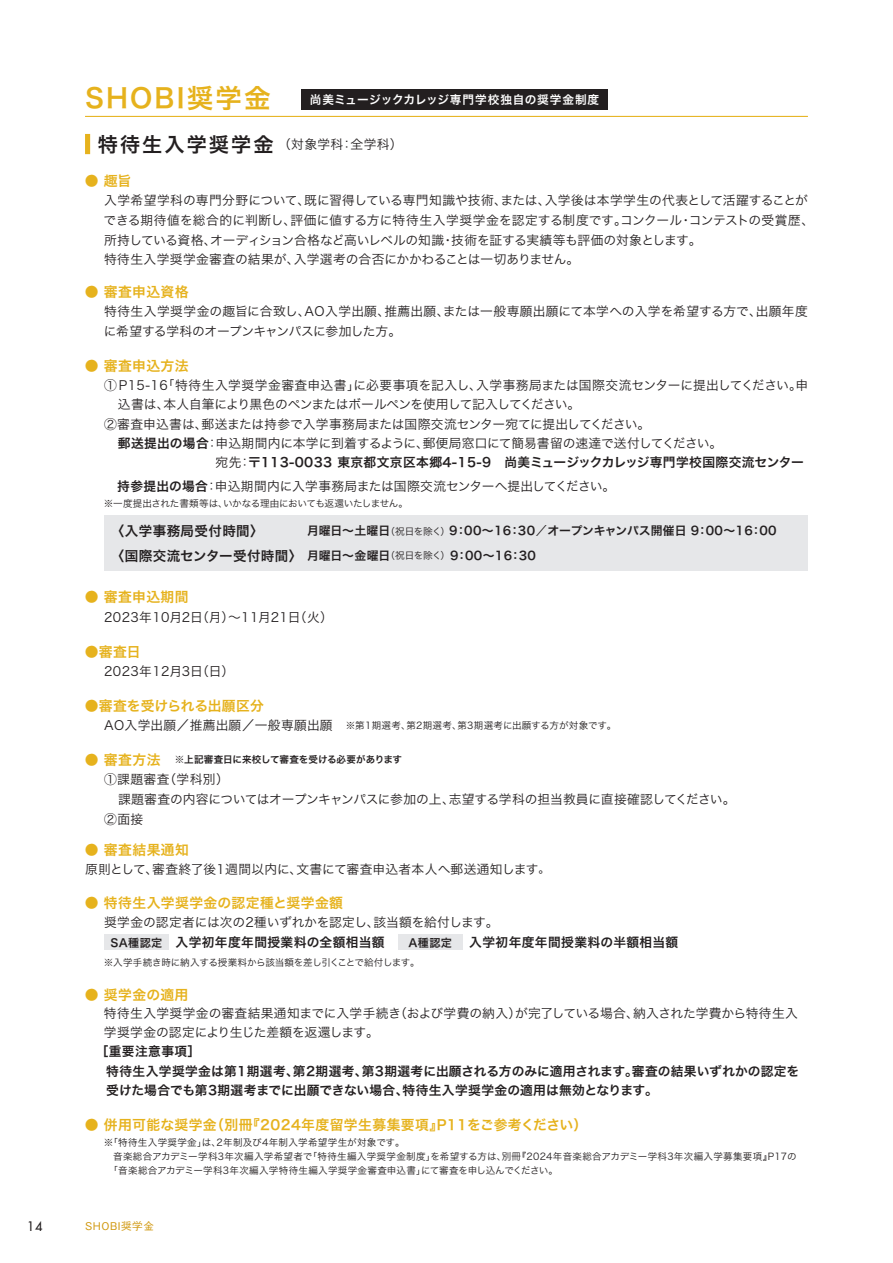
<style>
.page{position:relative;width:893px;height:1263px;background:#fff}
.page>*{position:absolute;margin:0;border:0;box-sizing:border-box;transform-origin:0 0}
.t1{font:26.55px "Hira Kaku Std N W6";letter-spacing:.08em;color:#e6b21d}
.t2{font:13.8px "Hira Kaku Std N W6";letter-spacing:.03em;color:#e6b21d}
.t3{font:13.8px "Hira Kaku Std N W6";color:#e6b21d}
.t4{font:13.5px "Hira Kaku Std N W6";letter-spacing:.03em;color:#231f20}
.t5{font:12.75px/19.6px "Hira Kaku Std N W3";color:#231f20}
.t6{font:12.75px/19.2px "Hira Kaku Std N W6";letter-spacing:.03em;color:#231f20}
.t7{font:12.75px "Hira Kaku Std N W3";letter-spacing:.035em;color:#231f20}
.t8{font:12.75px "Hira Kaku Std N W3";letter-spacing:-.025em;color:#231f20}
.t9{font:12.75px "Hira Kaku Std N W3";letter-spacing:.03em;color:#231f20}
.t10{font:12.75px "Hira Kaku Std N W3";letter-spacing:-.03em;color:#231f20}
.t11{font:500 12.75px "Futura Std";color:#231f20}
.t12{font:11.85px/24.8px "Hira Kaku Std N W6";letter-spacing:-.005em;color:#231f20}
.t13{font:11.7px "Hira Kaku Std N W6";letter-spacing:.045em;color:#fff}
.t14{font:11.1px "Hira Kaku Std N W6";color:#231f20}
.t15{font:500 10.65px "Gothic BBB Pr 6 N";letter-spacing:.05em;color:#d0970d}
.t16{font:9.6px "Hira Kaku Std N W3";letter-spacing:.03em;color:#231f20}
.t17{font:9.6px "Hira Kaku Std N W3";letter-spacing:-.025em;color:#231f20}
.t18{font:9.6px "Hira Kaku Std N W3";letter-spacing:-.03em;color:#231f20}
.t19{font:9.6px "Hira Kaku Std N W6";letter-spacing:-.005em;color:#231f20}
.s1{font-family:"Hira Kaku Std N W6";font-size:20.25px}
.s2{font-family:"Hira Kaku Std N W6"}
.s3{font-family:"Hira Kaku Std N W3"}
.s4{font-family:"Hira Kaku Std N W3";font-size:9.6px}
.s5{font-size:13.5px}
.s6{font-size:12.75px}
.s7{font-size:13.8px;color:#e6b21d}
.s8{font-size:11.1px}
</style>
<div class="page">
<div style="left:104px;top:516px;width:704px;height:55px;background:#e6e7e9"></div>
<div style="left:104px;top:934px;width:65px;height:16px;background:#e6e7e9"></div>
<div style="left:398px;top:934px;width:64px;height:16px;background:#e6e7e9"></div>
<div style="left:85px;top:134px;width:5px;height:20px;background:#e6b21d"></div>
<hr style="left:85px;top:116px;width:723px;height:1px;background:#e6b21d">
<div style="left:302px;top:89px;width:306px;height:20px;background:#231f20"></div>
<h1 class="t1" style="left:85px;top:78px;width:216px">SHOBI奨学金　</h1>
<p class="t13" style="left:310px;top:90px;width:291px">尚美ミュージックカレッジ専門学校独自の奨学金制度</p>
<p class="t5" style="left:98px;top:134px;width:306px"><span class="s1">特待生入学奨学金</span>（対象学科：全学科）</p>
<p class="t2" style="left:85px;top:170px;width:48px">● 趣旨</p>
<p class="t5" style="left:104px;top:191px;width:712px">入学希望学科の専門分野について、既に習得している専門知識や技術、または、入学後は本学学生の代表として活躍することができる期待値を総合的に判断し、評価に値する方に特待生入学奨学金を認定する制度です。コンクール・コンテストの受賞歴、所持している資格、オーディション合格など高いレベルの知識・技術を証する実績等も評価の対象とします。<br>特待生入学奨学金審査の結果が、入学選考の合否にかかわることは一切ありません。</p>
<p class="t2" style="left:85px;top:281px;width:105px">● 審査申込資格</p>
<p class="t5" style="left:104px;top:302px;width:706px">特待生入学奨学金の趣旨に合致し、AO入学出願、推薦出願、または一般専願出願にて本学への入学を希望する方で、出願年度に希望する学科のオープンキャンパスに参加した方。</p>
<p class="t2" style="left:85px;top:355px;width:105px">● 審査申込方法</p>
<p class="t7" style="left:104px;top:376px;width:706px">①P15-16「特待生入学奨学金審査申込書」に必要事項を記入し、入学事務局または国際交流センターに提出してください。申</p>
<p class="t10" style="left:118px;top:395px;width:464px">込書は、本人自筆により黒色のペンまたはボールペンを使用して記入してください。</p>
<p class="t5" style="left:104px;top:414px;width:548px">②審査申込書は、郵送または持参で入学事務局または国際交流センター宛てに提出してください。</p>
<p class="t5" style="left:118px;top:433px;width:606px"><span class="s2">郵送提出の場合</span>：申込期間内に本学に到着するように、郵便局窓口にて簡易書留の速達で送付してください。</p>
<p class="t6" style="left:216px;top:453px;width:590px"><span class="s3">宛先：</span>〒113-0033 東京都文京区本郷4-15-9　尚美ミュージックカレッジ専門学校国際交流センター</p>
<p class="t5" style="left:117px;top:476px;width:499px"><span class="s2">持参提出の場合</span>：申込期間内に入学事務局または国際交流センターへ提出してください。</p>
<p class="t18" style="left:104px;top:496px;width:306px">※一度提出された書類等は、いかなる理由においても返還いたしません。</p>
<p class="t4" style="left:111px;top:521px;width:154px">〈入学事務局受付時間〉</p>
<p class="t12" style="left:111px;top:519px;width:667px;text-indent:196px">月曜日～土曜日<span class="s4">（祝日を除く）</span>9：00～16：30<span class="s3">／</span>オープンキャンパス開催日 9：00～16：00<span class="s5">〈国際交流センター受付時間〉</span>月曜日～金曜日<span class="s4">（祝日を除く）</span>9：00～16：30</p>
<p class="t2" style="left:85px;top:586px;width:105px">● 審査申込期間</p>
<p class="t9" style="left:104px;top:607px;width:230px">2023年10月2日（月）〜11月21日（火）</p>
<p class="t2" style="left:85px;top:641px;width:57px">●審査日</p>
<p class="t9" style="left:104px;top:661px;width:131px">2023年12月3日（日）</p>
<p class="t3" style="left:85px;top:695px;width:181px">●審査を受けられる出願区分</p>
<p class="t16" style="left:104px;top:718px;width:514px"><span class="s6">AO入学出願／推薦出願／一般専願出願　</span>※第1期選考、第2期選考、第3期選考に出願する方が対象です。</p>
<p class="t19" style="left:85px;top:752px;width:319px"><span class="s7">● 審査方法　</span>※上記審査日に来校して審査を受ける必要があります</p>
<p class="t9" style="left:104px;top:770px;width:126px">①課題審査（学科別）</p>
<p class="t8" style="left:118px;top:789px;width:619px">課題審査の内容についてはオープンキャンパスに参加の上、志望する学科の担当教員に直接確認してください。</p>
<p class="t5" style="left:104px;top:809px;width:41px">②面接</p>
<p class="t2" style="left:85px;top:839px;width:106px">● 審査結果通知</p>
<p class="t5" style="left:85px;top:859px;width:466px">原則として、審査終了後1週間以内に、文書にて審査申込者本人へ郵送通知します<span class="s8">。</span></p>
<p class="t2" style="left:85px;top:893px;width:260px">● 特待生入学奨学金の認定種と奨学金額</p>
<p class="t5" style="left:104px;top:912px;width:396px">奨学金の認定者には次の2種いずれかを認定し、該当額を給付します。</p>
<p class="t6" style="left:111px;top:933px;width:275px"><span class="s8">SA種認定</span> 入学初年度年間授業料の全額相当額</p>
<p class="t14" style="left:408px;top:934px;width:45px">A種認定</p>
<p class="t6" style="left:469px;top:933px;width:210px">入学初年度年間授業料の半額相当額</p>
<p class="t17" style="left:104px;top:955px;width:318px">※入学手続き時に納入する授業料から該当額を差し引くことで給付します。</p>
<p class="t2" style="left:85px;top:984px;width:105px">● 奨学金の適用</p>
<p class="t5" style="left:104px;top:1003px;width:695px;line-height:19.2px">特待生入学奨学金の審査結果通知までに入学手続き（および学費の納入）が完了している場合、納入された学費から特待生入学奨学金の認定により生じた差額を返還します。</p>
<p class="t6" style="left:106px;top:1042px;width:695px;text-indent:-11px">［重要注意事項］<br>特待生入学奨学金は第1期選考、第2期選考、第3期選考に出願される方のみに適用されます。審査の結果いずれかの認定を受けた場合でも第3期選考までに出願できない場合、特待生入学奨学金の適用は無効となります。</p>
<p class="t2" style="left:85px;top:1114px;width:504px">● 併用可能な奨学金（別冊『2024年度留学生募集要項』P11をご参考ください）</p>
<p class="t16" style="left:104px;top:1135px;width:302px">※「特待生入学奨学金」は、2年制及び4年制入学希望学生が対象です。</p>
<p class="t16" style="left:113px;top:1149px;width:685px">音楽総合アカデミー学科3年次編入学希望者で「特待生編入学奨学金制度」を希望する方は、別冊『2024年音楽総合アカデミー学科3年次編入学募集要項』P17の</p>
<p class="t16" style="left:108px;top:1163px;width:451px">「音楽総合アカデミー学科3年次編入学特待生編入学奨学金審査申込書」にて審査を申し込んでください。</p>
<p class="t11" style="left:27px;top:1218px;width:17px">14</p>
<p class="t15" style="left:85px;top:1218px;width:71px">SHOBI奨学金</p>
</div>
